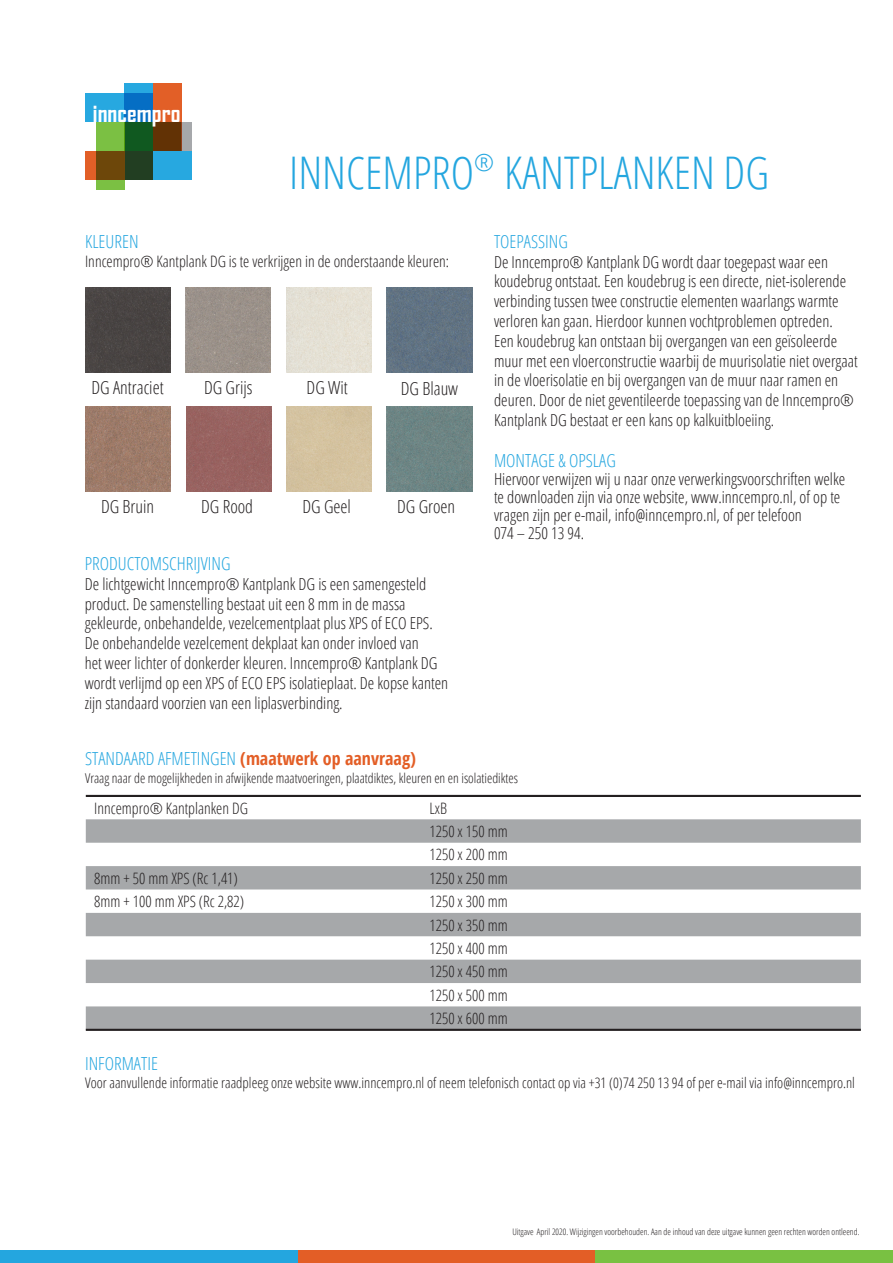
<style>
.page{position:relative;width:893px;height:1263px;background:#fff}
.page>*{position:absolute;margin:0;border:0;box-sizing:border-box;transform-origin:0 0}
.t1{font:300 condensed 45px "Open Sans";color:#24a6df}
.t2{font:700 24.15px "Agency FB";letter-spacing:.005em;color:#fff}
.t3{font:300 condensed 18px "Open Sans";color:#24a6df}
.t4{font:300 condensed 18px "Open Sans";color:#231f20}
.t5{font:700 condensed 18px "Open Sans";color:#e35e26}
.t6{font:300 condensed 16.5px/19.8px "Open Sans";color:#231f20}
.t7{font:300 condensed 15.75px "Open Sans";color:#231f20}
.t8{font:300 condensed 14.55px "Open Sans";color:#231f20}
.t9{font:300 condensed 13.5px "Open Sans";color:#231f20}
.t10{font:300 condensed 9px "Open Sans";color:#231f20}
.s1{font-weight:300;color:#24a6df}
</style>
<div class="page">
<div style="left:85px;top:93px;width:68px;height:29px;background:#27a8e0"></div>
<svg style="left:125px;top:83px;width:28px;height:39px"></svg>
<div style="left:153px;top:83px;width:28px;height:68px;background:#e25f27"></div>
<div style="left:97px;top:122px;width:28px;height:67px;background:#7bc043"></div>
<div style="left:125px;top:151px;width:66px;height:28px;background:#27a8e0"></div>
<svg style="left:125px;top:122px;width:66px;height:29px;background:#495227"></svg>
<svg style="left:85px;top:151px;width:68px;height:28px;background:#614718"></svg>
<div style="left:0;top:1250px;width:298px;height:13px;background:#24a6df"></div>
<div style="left:298px;top:1250px;width:297px;height:13px;background:#e35e26"></div>
<div style="left:595px;top:1250px;width:298px;height:13px;background:#79c142"></div>
<div style="left:85px;top:288px;width:85px;height:85px;background:#494443"></div>
<img style="left:86px;top:406px;width:85px;height:85px">
<div style="left:186px;top:288px;width:85px;height:85px;background:#9b918a"></div>
<div style="left:186px;top:406px;width:85px;height:85px;background:#986360"></div>
<div style="left:286px;top:288px;width:85px;height:85px;background:#e5e0d4"></div>
<div style="left:287px;top:406px;width:85px;height:85px;background:#d4c2a0"></div>
<img style="left:387px;top:288px;width:85px;height:85px">
<img style="left:387px;top:406px;width:85px;height:85px">
<svg style="left:86px;top:819px;width:775px;height:210px;fill:#a6a8aa"></svg>
<hr style="left:86px;top:795px;width:335px;height:2px;background:#231f20">
<hr style="left:421px;top:795px;width:440px;height:2px;background:#231f20">
<hr style="left:86px;top:1029px;width:335px;height:2px;background:#231f20">
<hr style="left:421px;top:1029px;width:440px;height:2px;background:#231f20">
<p class="t2" style="left:93px;top:98px;width:89px">inncempro</p>
<p class="t1" style="left:289px;top:143px;width:481px">INNCEMPRO<sup>®</sup> KANTPLANKEN DG</p>
<p class="t3" style="left:85px;top:229px;width:55px">KLEUREN</p>
<p class="t7" style="left:85px;top:250px;width:366px">Inncempro® Kantplank DG is te verkrijgen in de onderstaande kleuren:</p>
<p class="t4" style="left:92px;top:376px;width:74px">DG Antraciet</p>
<p class="t4" style="left:204px;top:376px;width:50px">DG Grijs</p>
<p class="t4" style="left:101px;top:495px;width:55px">DG Bruin</p>
<p class="t4" style="left:201px;top:495px;width:54px">DG Rood</p>
<p class="t4" style="left:307px;top:376px;width:43px">DG Wit</p>
<p class="t4" style="left:302px;top:495px;width:50px">DG Geel</p>
<p class="t4" style="left:401px;top:376px;width:59px">DG Blauw</p>
<p class="t4" style="left:397px;top:495px;width:60px">DG Groen</p>
<p class="t3" style="left:85px;top:551px;width:147px">PRODUCTOMSCHRIJVING</p>
<p class="t6" style="left:85px;top:573px;width:365px">De lichtgewicht Inncempro® Kantplank DG is een samengesteld product. De samenstelling bestaat uit een 8 mm in de massa gekleurde, onbehandelde, vezelcementplaat plus XPS of ECO EPS.<br>De onbehandelde vezelcement dekplaat kan onder invloed van<br>het weer lichter of donkerder kleuren. Inncempro® Kantplank DG wordt verlijmd op een XPS of ECO EPS isolatieplaat. De kopse kanten zijn standaard voorzien van een liplasverbinding.</p>
<p class="t3" style="left:494px;top:229px;width:75px">TOEPASSING</p>
<p class="t6" style="left:494px;top:251px;width:365px">De Inncempro® Kantplank DG wordt daar toegepast waar een koudebrug ontstaat. Een koudebrug is een directe, niet-isolerende verbinding tussen twee constructie elementen waarlangs warmte verloren kan gaan. Hierdoor kunnen vochtproblemen optreden.<br>Een koudebrug kan ontstaan bij overgangen van een geïsoleerde muur met een vloerconstructie waarbij de muurisolatie niet overgaat in de vloerisolatie en bij overgangen van de muur naar ramen en deuren. Door de niet geventileerde toepassing van de Inncempro® Kantplank DG bestaat er een kans op kalkuitbloeiing.</p>
<p class="t3" style="left:494px;top:448px;width:123px">MONTAGE &amp; OPSLAG</p>
<p class="t6" style="left:494px;top:469px;width:353px;line-height:18px">Hiervoor verwijzen wij u naar onze verwerkingsvoorschriften welke te downloaden zijn via onze website, www.inncempro.nl, of op te vragen zijn per e-mail, info@inncempro.nl, of per telefoon</p>
<p class="t6" style="left:494px;top:522px;width:92px">074 – 250 13 94.</p>
<p class="t5" style="left:85px;top:746px;width:332px"><span class="s1">STANDAARD AFMETINGEN</span> (maatwerk op aanvraag)</p>
<p class="t9" style="left:85px;top:769px;width:434px">Vraag naar de mogelijkheden in afwijkende maatvoeringen, plaatdiktes, kleuren en en isolatiediktes</p>
<p class="t7" style="left:94px;top:797px;width:155px">Inncempro® Kantplanken DG</p>
<p class="t7" style="left:429px;top:797px;width:19px">LxB</p>
<p class="t7" style="left:429px;top:821px;width:80px">1250 x 150 mm</p>
<p class="t7" style="left:429px;top:844px;width:80px">1250 x 200 mm</p>
<p class="t7" style="left:94px;top:867px;width:145px">8mm + 50 mm XPS (Rc 1,41)</p>
<p class="t7" style="left:429px;top:867px;width:80px">1250 x 250 mm</p>
<p class="t7" style="left:94px;top:891px;width:151px">8mm + 100 mm XPS (Rc 2,82)</p>
<p class="t7" style="left:429px;top:891px;width:80px">1250 x 300 mm</p>
<p class="t7" style="left:429px;top:914px;width:80px">1250 x 350 mm</p>
<p class="t7" style="left:429px;top:937px;width:80px">1250 x 400 mm</p>
<p class="t7" style="left:429px;top:961px;width:80px">1250 x 450 mm</p>
<p class="t7" style="left:429px;top:984px;width:80px">1250 x 500 mm</p>
<p class="t7" style="left:429px;top:1008px;width:80px">1250 x 600 mm</p>
<p class="t3" style="left:85px;top:1051px;width:74px">INFORMATIE</p>
<p class="t8" style="left:85px;top:1073px;width:771px">Voor aanvullende informatie raadpleeg onze website www.inncempro.nl of neem telefonisch contact op via +31 (0)74 250 13 94 of per e-mail via info@inncempro.nl</p>
<p class="t10" style="left:512px;top:1225px;width:349px">Uitgave April 2020. Wijzigingen voorbehouden. Aan de inhoud van deze uitgave kunnen geen rechten worden ontleend.</p>
</div>
